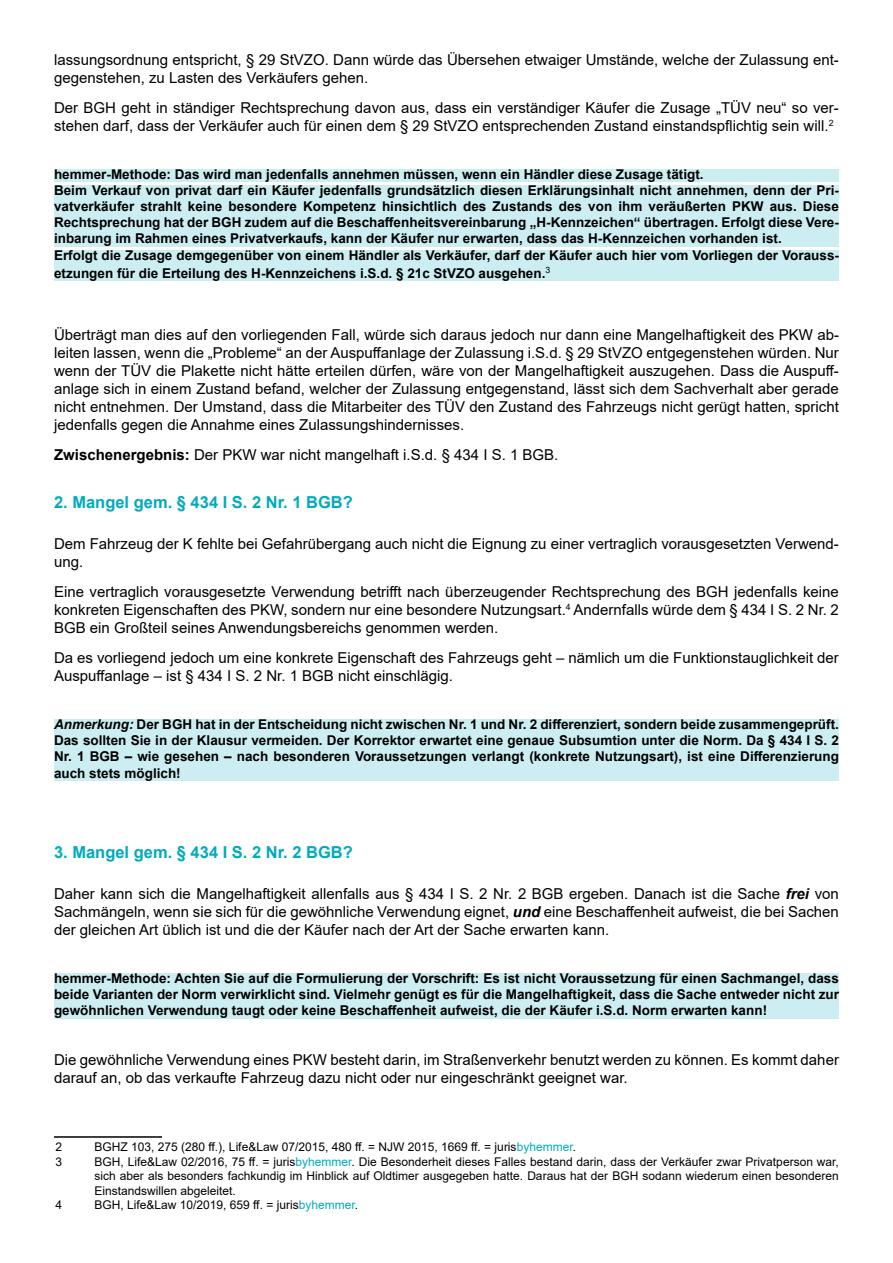
<style>
.page{position:relative;width:893px;height:1263px;background:#fff}
.page>*{position:absolute;margin:0;border:0;box-sizing:border-box;transform-origin:0 0}
.t1{font:700 16.5px "Arial";color:#00abbd}
.t2{font:15px/18px "Arial";color:#000}
.t3{font:700 13.5px/16.2px "Arial";color:#000;text-align:justify}
.t4{font:12px/14.4px "Arial";color:#000;text-align:justify}
.s1{font-weight:700}
.s2{font-style:italic}
.s3{font-weight:700;font-style:italic}
.s4{color:#00abbd}
</style>
<div class="page">
<div style="left:54px;top:169px;width:785px;height:12px;background:#cceef2"></div>
<div style="left:54px;top:185px;width:785px;height:61px;background:#cceef2"></div>
<div style="left:54px;top:250px;width:785px;height:31px;background:#cceef2"></div>
<div style="left:54px;top:719px;width:785px;height:61px;background:#cceef2"></div>
<div style="left:54px;top:973px;width:785px;height:45px;background:#cceef2"></div>
<hr style="left:54px;top:1136px;width:108px;height:2px;background:#000">
<p class="t2" style="left:54px;top:51px;width:786px">lassungsordnung entspricht, § 29 StVZO. Dann würde das Übersehen etwaiger Umstände, welche der Zulassung ent&shy;gegenstehen, zu Lasten des Verkäufers gehen.</p>
<p class="t2" style="left:54px;top:99px;width:786px">Der BGH geht in ständiger Rechtsprechung davon aus, dass ein verständiger Käufer die Zusage „TÜV neu“ so ver&shy;stehen darf, dass der Verkäufer auch für einen dem § 29 StVZO entsprechenden Zustand einstandspflichtig sein will.<sup>2</sup></p>
<p class="t3" style="left:54px;top:166px;width:786px;text-align:left">hemmer-Methode: Das wird man jedenfalls annehmen müssen, wenn ein Händler diese Zusage tätigt.<br>Beim Verkauf von privat darf ein Käufer jedenfalls grundsätzlich diesen Erklärungsinhalt nicht annehmen, denn der Pri&shy;vatverkäufer strahlt keine besondere Kompetenz hinsichtlich des Zustands des von ihm veräußerten PKW aus. Diese Rechtsprechung hat der BGH zudem auf die Beschaffenheitsvereinbarung „H-Kennzeichen“ übertragen. Erfolgt diese Vere&shy;inbarung im Rahmen eines Privatverkaufs, kann der Käufer nur erwarten, dass das H-Kennzeichen vorhanden ist.<br>Erfolgt die Zusage demgegenüber von einem Händler als Verkäufer, darf der Käufer auch hier vom Vorliegen der Vorauss-</p>
<p class="t3" style="left:54px;top:265px;width:498px">etzungen für die Erteilung des H-Kennzeichens i.S.d. § 21c StVZO ausgehen.<sup>3</sup></p>
<p class="t2" style="left:54px;top:326px;width:786px;text-align:justify">Überträgt man dies auf den vorliegenden Fall, würde sich daraus jedoch nur dann eine Mangelhaftigkeit des PKW ab&shy;leiten lassen, wenn die „Probleme“ an der Auspuffanlage der Zulassung i.S.d. § 29 StVZO entgegenstehen würden. Nur wenn der TÜV die Plakette nicht hätte erteilen dürfen, wäre von der Mangelhaftigkeit auszugehen. Dass die Auspuff&shy;anlage sich in einem Zustand befand, welcher der Zulassung entgegenstand, lässt sich dem Sachverhalt aber gerade nicht entnehmen. Der Umstand, dass die Mitarbeiter des TÜV den Zustand des Fahrzeugs nicht gerügt hatten, spricht jedenfalls gegen die Annahme eines Zulassungshindernisses.</p>
<p class="t2" style="left:54px;top:446px;width:506px"><span class="s1">Zwischenergebnis:</span> Der PKW war nicht mangelhaft i.S.d. § 434 I S. 1 BGB.</p>
<p class="t1" style="left:54px;top:491px;width:300px">2. Mangel gem. § 434 I S. 2 Nr. 1 BGB?</p>
<p class="t2" style="left:54px;top:535px;width:786px">Dem Fahrzeug der K fehlte bei Gefahrübergang auch nicht die Eignung zu einer vertraglich vorausgesetzten Verwend&shy;ung.</p>
<p class="t2" style="left:54px;top:583px;width:786px;text-align:justify">Eine vertraglich vorausgesetzte Verwendung betrifft nach überzeugender Rechtsprechung des BGH jedenfalls keine konkreten Eigenschaften des PKW, sondern nur eine besondere Nutzungsart.<sup>4</sup> Andernfalls würde dem § 434 I S. 2 Nr. 2<br>BGB ein Großteil seines Anwendungsbereichs genommen werden.</p>
<p class="t2" style="left:54px;top:649px;width:786px">Da es vorliegend jedoch um eine konkrete Eigenschaft des Fahrzeugs geht – nämlich um die Funktionstauglichkeit der<br>Auspuffanlage – ist § 434 I S. 2 Nr. 1 BGB nicht einschlägig.</p>
<p class="t3" style="left:54px;top:716px;width:786px"><span class="s2">Anmerkung:</span> Der BGH hat in der Entscheidung nicht zwischen Nr. 1 und Nr. 2 differenziert, sondern beide zusammengeprüft.<br>Das sollten Sie in der Klausur vermeiden. Der Korrektor erwartet eine genaue Subsumtion unter die Norm. Da § 434 I S. 2<br>Nr. 1 BGB – wie gesehen – nach besonderen Voraussetzungen verlangt (konkrete Nutzungsart), ist eine Differenzierung auch stets möglich!</p>
<p class="t1" style="left:54px;top:841px;width:300px">3. Mangel gem. § 434 I S. 2 Nr. 2 BGB?</p>
<p class="t2" style="left:54px;top:885px;width:786px;text-align:justify">Daher kann sich die Mangelhaftigkeit allenfalls aus § 434 I S. 2 Nr. 2 BGB ergeben. Danach ist die Sache <span class="s3">frei</span> von Sachmängeln, wenn sie sich für die gewöhnliche Verwendung eignet, <span class="s3">und</span> eine Beschaffenheit aufweist, die bei Sachen der gleichen Art üblich ist und die der Käufer nach der Art der Sache erwarten kann.</p>
<p class="t3" style="left:54px;top:970px;width:786px">hemmer-Methode: Achten Sie auf die Formulierung der Vorschrift: Es ist nicht Voraussetzung für einen Sachmangel, dass beide Varianten der Norm verwirklicht sind. Vielmehr genügt es für die Mangelhaftigkeit, dass die Sache entweder nicht zur gewöhnlichen Verwendung taugt oder keine Beschaffenheit aufweist, die der Käufer i.S.d. Norm erwarten kann!</p>
<p class="t2" style="left:54px;top:1050px;width:786px">Die gewöhnliche Verwendung eines PKW besteht darin, im Straßenverkehr benutzt werden zu können. Es kommt daher darauf an, ob das verkaufte Fahrzeug dazu nicht oder nur eingeschränkt geeignet war.</p>
<p class="t4" style="left:56px;top:1140px;width:8px">2</p>
<p class="t4" style="left:94px;top:1140px;width:483px">BGHZ 103, 275 (280 ff.), Life&amp;Law 07/2015, 480 ff. = NJW 2015, 1669 ff. = juris<span class="s4">byhemmer</span>.</p>
<p class="t4" style="left:56px;top:1154px;width:8px">3</p>
<p class="t4" style="left:94px;top:1154px;width:746px">BGH, Life&amp;Law 02/2016, 75 ff. = juris<span class="s4">byhemmer</span>. Die Besonderheit dieses Falles bestand darin, dass der Verkäufer zwar Privatperson war, sich aber als besonders fachkundig im Hinblick auf Oldtimer ausgegeben hatte. Daraus hat der BGH sodann wiederum einen besonderen Einstandswillen abgeleitet.</p>
<p class="t4" style="left:56px;top:1197px;width:8px">4</p>
<p class="t4" style="left:94px;top:1197px;width:265px">BGH, Life&amp;Law 10/2019, 659 ff. = juris<span class="s4">byhemmer</span>.</p>
</div>
